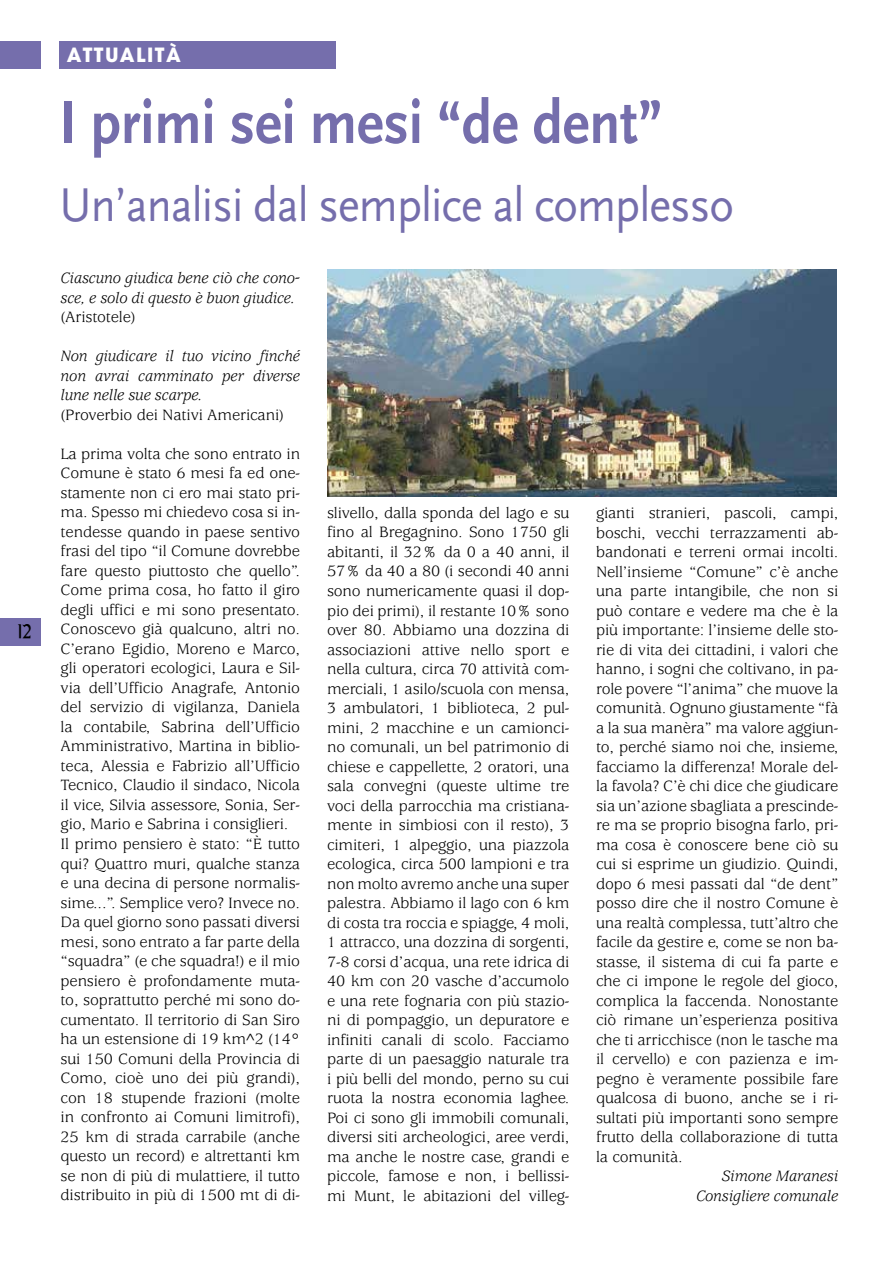
<style>
.page{position:relative;width:893px;height:1263px;background:#fff}
.page>*{position:absolute;margin:0;border:0;box-sizing:border-box;transform-origin:0 0}
.t1{font:700 63px "AD Scala Sans";color:#756eac;scale:.9 1}
.t2{font:49.5px "AD Scala Sans Romein";letter-spacing:-.02em;color:#756eac;scale:.93 1}
.t3{font:700 19.5px "Avant Garde";letter-spacing:.08em;color:#fff}
.t4{font:700 19.5px "Goodfish";color:#000}
.t5{font:16.5px/19.5px "Usherwood";letter-spacing:-.01em;color:#000;text-align:justify}
.t6{font:italic 16.5px/19.5px "Usherwood";letter-spacing:-.01em;color:#000}
</style>
<div class="page">
<div style="left:0;top:41px;width:40px;height:28px;background:#756eac"></div>
<div style="left:0;top:618px;width:40px;height:27px;background:#756eac"></div>
<div style="left:60px;top:41px;width:276px;height:28px;background:#756eac"></div>
<img style="left:327px;top:270px;width:509px;height:226px">
<p class="t4" style="left:18px;top:619px;width:15px">12</p>
<p class="t3" style="left:67px;top:42px;width:116px">ATTUALITÀ</p>
<h1 class="t1" style="left:60px;top:89px;width:671px">I primi sei mesi “de dent”</h1>
<h2 class="t2" style="left:60px;top:178px;width:727px">Un’analisi dal semplice al complesso</h2>
<p class="t6" style="left:61px;top:269px;width:241px">Ciascuno giudica bene ciò che cono&shy;sce, e solo di questo è buon giudice.</p>
<p class="t5" style="left:61px;top:308px;width:77px">(Aristotele)</p>
<p class="t6" style="left:61px;top:347px;width:241px;text-align:justify">Non giudicare il tuo vicino finché non avrai camminato per diverse lune nelle sue scarpe.</p>
<p class="t5" style="left:61px;top:406px;width:225px">(Proverbio dei Nativi Americani)</p>
<p class="t5" style="left:61px;top:445px;width:241px;text-align:left">La prima volta che sono entrato in Comune è stato 6 mesi fa ed one&shy;stamente non ci ero mai stato pri&shy;ma. Spesso mi chiedevo cosa si in&shy;tendesse quando in paese sentivo frasi del tipo “il Comune dovrebbe fare questo piuttosto che quello”.<br>Come prima cosa, ho fatto il giro degli uffici e mi sono presentato.<br>Conoscevo già qualcuno, altri no.<br>C’erano Egidio, Moreno e Marco, gli operatori ecologici, Laura e Sil&shy;via dell’Ufficio Anagrafe, Antonio del servizio di vigilanza, Daniela la contabile, Sabrina dell’Ufficio Amministrativo, Martina in biblio&shy;teca, Alessia e Fabrizio all’Ufficio Tecnico, Claudio il sindaco, Nicola il vice, Silvia assessore, Sonia, Ser&shy;gio, Mario e Sabrina i consiglieri.<br>Il primo pensiero è stato: “È tutto qui? Quattro muri, qualche stanza e una decina di persone normalis&shy;sime...”. Semplice vero? Invece no.<br>Da quel giorno sono passati diversi mesi, sono entrato a far parte della “squadra” (e che squadra!) e il mio pensiero è profondamente muta&shy;to, soprattutto perché mi sono do&shy;cumentato. Il territorio di San Siro ha un estensione di 19 km^2 (14° sui 150 Comuni della Provincia di Como, cioè uno dei più grandi), con 18 stupende frazioni (molte in confronto ai Comuni limitrofi), 25 km di strada carrabile (anche questo un record) e altrettanti km se non di più di mulattiere, il tutto distribuito in più di 1500 mt di di-</p>
<p class="t5" style="left:327px;top:504px;width:244px">slivello, dalla sponda del lago e su fino al Bregagnino. Sono 1750 gli abitanti, il 32% da 0 a 40 anni, il 57% da 40 a 80 (i secondi 40 anni sono numericamente quasi il dop&shy;pio dei primi), il restante 10% sono over 80. Abbiamo una dozzina di associazioni attive nello sport e nella cultura, circa 70 attività com&shy;merciali, 1 asilo/scuola con mensa, 3 ambulatori, 1 biblioteca, 2 pul&shy;mini, 2 macchine e un camionci&shy;no comunali, un bel patrimonio di chiese e cappellette, 2 oratori, una sala convegni (queste ultime tre voci della parrocchia ma cristiana&shy;mente in simbiosi con il resto), 3 cimiteri, 1 alpeggio, una piazzola ecologica, circa 500 lampioni e tra non molto avremo anche una super palestra. Abbiamo il lago con 6 km di costa tra roccia e spiagge, 4 moli, 1 attracco, una dozzina di sorgenti, 7-8 corsi d’acqua, una rete idrica di 40 km con 20 vasche d’accumolo e una rete fognaria con più stazio&shy;ni di pompaggio, un depuratore e infiniti canali di scolo. Facciamo parte di un paesaggio naturale tra i più belli del mondo, perno su cui ruota la nostra economia laghee.<br>Poi ci sono gli immobili comunali, diversi siti archeologici, aree verdi, ma anche le nostre case, grandi e piccole, famose e non, i bellissi&shy;mi Munt, le abitazioni del villeg-</p>
<p class="t5" style="left:596px;top:504px;width:244px">gianti stranieri, pascoli, campi, boschi, vecchi terrazzamenti ab&shy;bandonati e terreni ormai incolti.<br>Nell’insieme “Comune” c’è anche una parte intangibile, che non si può contare e vedere ma che è la più importante: l’insieme delle sto&shy;rie di vita dei cittadini, i valori che hanno, i sogni che coltivano, in pa&shy;role povere “l’anima” che muove la comunità. Ognuno giustamente “fà a la sua manèra” ma valore aggiun&shy;to, perché siamo noi che, insieme, facciamo la differenza! Morale del&shy;la favola? C’è chi dice che giudicare sia un’azione sbagliata a prescinde&shy;re ma se proprio bisogna farlo, pri&shy;ma cosa è conoscere bene ciò su cui si esprime un giudizio. Quindi, dopo 6 mesi passati dal “de dent” posso dire che il nostro Comune è una realtà complessa, tutt’altro che facile da gestire e, come se non ba&shy;stasse, il sistema di cui fa parte e che ci impone le regole del gioco, complica la faccenda. Nonostante ciò rimane un’esperienza positiva che ti arricchisce (non le tasche ma il cervello) e con pazienza e im&shy;pegno è veramente possibile fare qualcosa di buono, anche se i ri&shy;sultati più importanti sono sempre frutto della collaborazione di tutta la comunità.</p>
<p class="t6" style="left:696px;top:1167px;width:144px;text-align:right">Simone Maranesi<br>Consigliere comunale</p>
</div>
